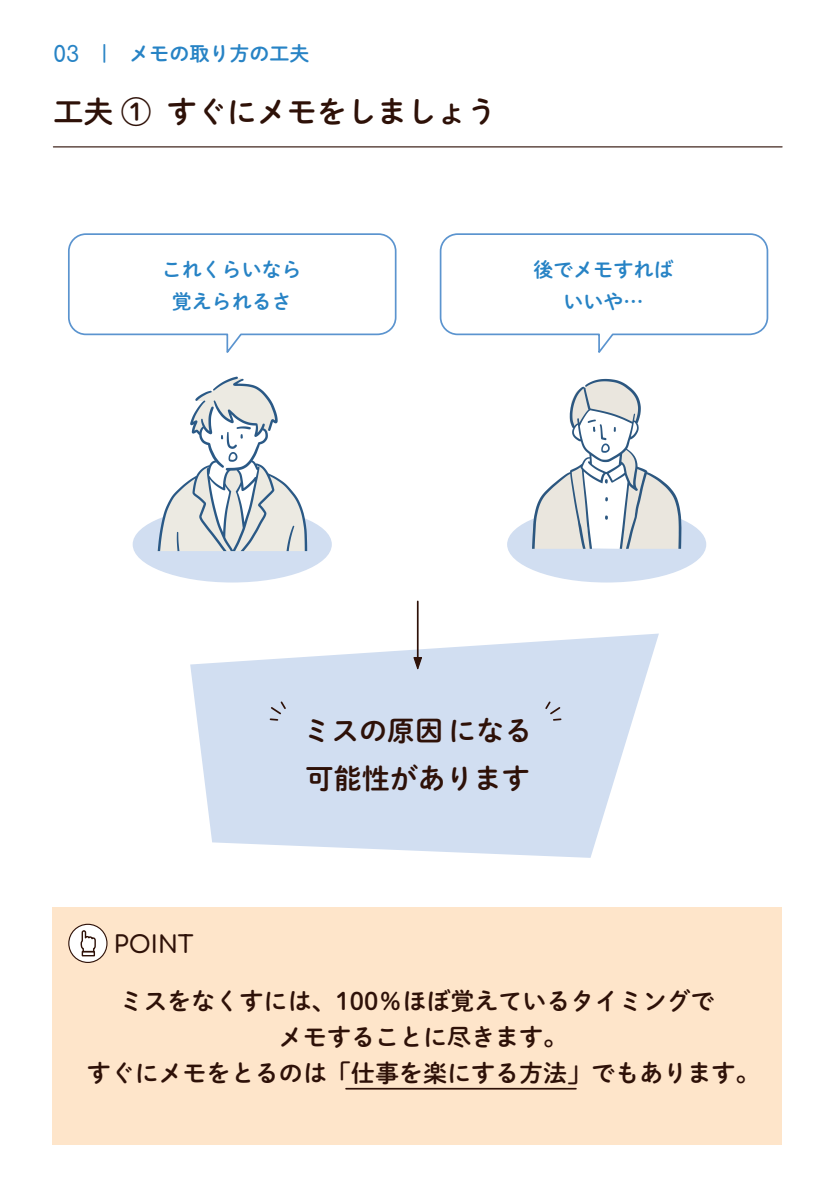
<style>
.page{position:relative;width:840px;height:1191px;background:#fff}
.page>*{position:absolute;margin:0;border:0;box-sizing:border-box;transform-origin:0 0}
.t1{font:30px "P Shuei M Go Std B";color:#2e1108}
.t2{font:28px/48px "P Shuei M Go Std B";color:#2e1108}
.t3{font:24px/36px "P Shuei M Go Std B";color:#2e1108;text-align:center}
.t4{font:600 24px "Comfortaa";color:#2e1108}
.t5{font:20px/32px "P Shuei M Go Std B";color:#2783c5;text-align:center}
.s1{font-family:"Comfortaa";font-weight:600;font-size:22px}
</style>
<div class="page">
<svg style="left:439px;top:233px;width:329px;height:120px"></svg>
<svg style="left:190px;top:633px;width:468px;height:225px;fill:#d1def1"></svg>
<div style="left:507px;top:506px;width:198px;height:76px;background:#d1def1;border-radius:50%"></div>
<div style="left:133px;top:506px;width:198px;height:76px;background:#d1def1;border-radius:50%"></div>
<hr style="left:416px;top:601px;width:2px;height:60px;background:#2e1108">
<svg style="left:412px;top:656px;width:10px;height:16px"></svg>
<svg style="left:269px;top:700px;width:18px;height:20px"></svg>
<svg style="left:543px;top:700px;width:18px;height:20px"></svg>
<hr style="left:53px;top:146px;width:728px;height:1px;background:#2e1108">
<div style="left:52px;top:907px;width:729px;height:237px;background:#fee5ca"></div>
<div style="left:69px;top:924px;width:38px;height:38px;background:#fff;border-radius:50%"></div>
<div style="left:68px;top:923px;width:39px;height:40px;border:1px solid #2e1108;border-radius:50%"></div>
<hr style="left:346px;top:1087px;width:229px;height:2px;background:#2e1108">
<div style="left:82px;top:951px;width:13px;height:5px;border:1px solid #2e1108"></div>
<svg style="left:80px;top:930px;width:16px;height:23px"></svg>
<svg style="left:68px;top:233px;width:329px;height:120px"></svg>
<svg style="left:531px;top:379px;width:150px;height:170px"></svg>
<svg style="left:157px;top:376px;width:150px;height:175px"></svg>
<p class="t5" style="left:54px;top:37px;width:257px"><span class="s1">03</span>　|　メモの取り方の工夫</p>
<p class="t1" style="left:53px;top:90px;width:445px">工夫 ① すぐにメモをしましょう</p>
<p class="t5" style="left:162px;top:253px;width:141px">これくらいなら覚えられるさ</p>
<p class="t5" style="left:533px;top:253px;width:141px">後でメモすればいいや…</p>
<p class="t2" style="left:303px;top:705px;width:231px">ミスの原因になる可能性があります</p>
<p class="t4" style="left:114px;top:931px;width:81px">POINT</p>
<p class="t3" style="left:87px;top:981px;width:673px">ミスをなくすには、100％ほぼ覚えているタイミングで<br>メモすることに尽きます。<br>すぐにメモをとるのは「仕事を楽にする方法」でもあります。</p>
</div>
